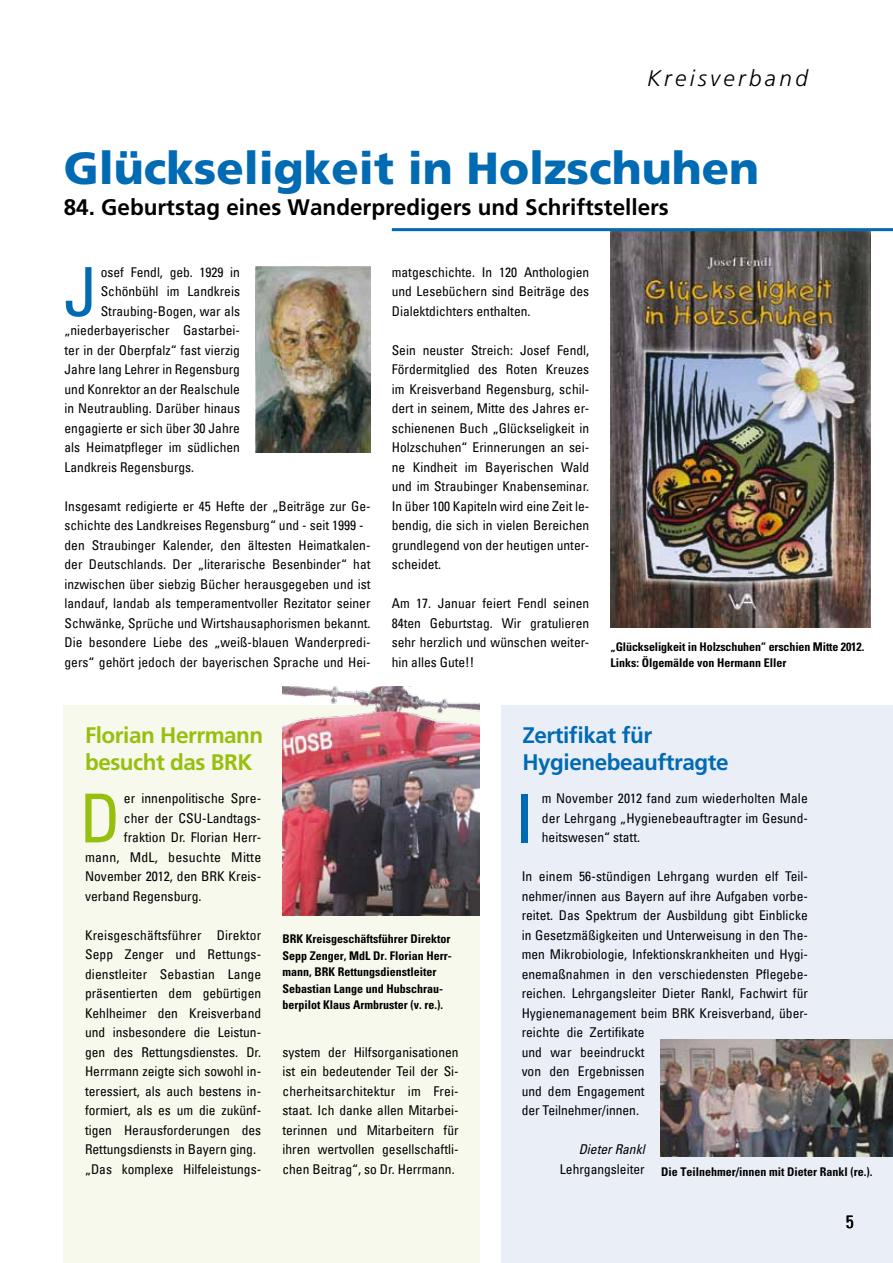
<style>
.page{position:relative;width:893px;height:1263px;background:#fff}
.page>*{position:absolute;margin:0;border:0;box-sizing:border-box;transform-origin:0 0}
.t1{font:condensed 67.5px "Univers LT";color:#006ab3}
.t2{font:condensed 67.5px "Univers LT";color:#97bf0d}
.t3{font:900 45px "Frutiger";color:#006ab3}
.t4{font:700 22.5px "Frutiger";color:#000}
.t5{font:700 22.5px/27px "Frutiger";letter-spacing:-.02em;color:#006ab3}
.t6{font:700 22.5px/27px "Frutiger";letter-spacing:-.02em;color:#97bf0d}
.t7{font:italic 300 22.5px "Frutiger";letter-spacing:.15em;color:#000}
.t8{font:condensed 18px "Univers LT";color:#000}
.t9{font:condensed 13.5px/19.5px "Univers LT";color:#000;text-align:justify}
.t10{font:condensed 13.5px "Univers";color:#000}
.t11{font:italic condensed 13.5px "Univers";color:#000}
.t12{font:700 condensed 12px/16.5px "Univers";color:#000}
</style>
<div class="page">
<div style="left:64px;top:706px;width:416px;height:557px;background:#f6f9ec"></div>
<div style="left:501px;top:706px;width:392px;height:557px;background:#eaeef7"></div>
<img style="left:610px;top:231px;width:261px;height:397px">
<img style="left:256px;top:267px;width:115px;height:185px">
<img style="left:282px;top:686px;width:198px;height:229px">
<img style="left:660px;top:1039px;width:233px;height:117px">
<hr style="left:392px;top:228px;width:501px;height:3px;background:#006ab3">
<h3 class="t7" style="left:647px;top:66px;width:162px">Kreisverband</h3>
<h2 class="t3" style="left:64px;top:141px;width:697px">Glückseligkeit in Holzschuhen</h2>
<h3 class="t4" style="left:64px;top:194px;width:607px">84. Geburtstag eines Wanderpredigers und Schriftstellers</h3>
<h1 class="t1" style="left:64px;top:249px;width:35px">J</h1>
<p class="t9" style="left:101px;top:262px;width:141px">osef Fendl, geb. 1929 in</p>
<p class="t9" style="left:101px;top:282px;width:141px">Schönbühl im Landkreis</p>
<p class="t9" style="left:101px;top:301px;width:141px">Straubing-Bogen, war als</p>
<p class="t9" style="left:65px;top:321px;width:177px">„niederbayerischer Gastarbei-</p>
<p class="t9" style="left:65px;top:340px;width:177px">ter in der Oberpfalz“ fast vierzig</p>
<p class="t9" style="left:65px;top:360px;width:177px">Jahre lang Lehrer in Regensburg</p>
<p class="t9" style="left:65px;top:379px;width:177px">und Konrektor an der Realschule</p>
<p class="t9" style="left:65px;top:399px;width:177px">in Neutraubling. Darüber hinaus</p>
<p class="t9" style="left:65px;top:418px;width:177px">engagierte er sich über 30 Jahre</p>
<p class="t9" style="left:65px;top:438px;width:177px">als Heimatpfleger im südlichen</p>
<p class="t9" style="left:65px;top:457px;width:131px">Landkreis Regensburgs.</p>
<p class="t9" style="left:65px;top:496px;width:308px;text-align:left">Insgesamt redigierte er 45 Hefte der „Beiträge zur Ge&shy;schichte des Landkreises Regensburg“ und - seit 1999 - den Straubinger Kalender, den ältesten Heimatkalen&shy;der Deutschlands. Der „literarische Besenbinder“ hat inzwischen über siebzig Bücher herausgegeben und ist landauf, landab als temperamentvoller Rezitator seiner Schwänke, Sprüche und Wirtshausaphorismen bekannt.<br>Die besondere Liebe des „weiß-blauen Wanderpredi&shy;gers“ gehört jedoch der bayerischen Sprache und Hei-</p>
<p class="t9" style="left:392px;top:262px;width:199px">matgeschichte. In 120 Anthologien und Lesebüchern sind Beiträge des Dialektdichters enthalten.</p>
<p class="t9" style="left:392px;top:340px;width:199px">Sein neuster Streich: Josef Fendl, Fördermitglied des Roten Kreuzes im Kreisverband Regensburg, schil&shy;dert in seinem, Mitte des Jahres er&shy;schienenen Buch „Glückseligkeit in Holzschuhen“ Erinnerungen an sei&shy;ne Kindheit im Bayerischen Wald und im Straubinger Knabenseminar.<br>In über 100 Kapiteln wird eine Zeit le&shy;bendig, die sich in vielen Bereichen grundlegend von der heutigen unter&shy;scheidet.</p>
<p class="t9" style="left:392px;top:594px;width:199px">Am 17. Januar feiert Fendl seinen 84ten Geburtstag. Wir gratulieren sehr herzlich und wünschen weiter&shy;hin alles Gute!!</p>
<p class="t12" style="left:610px;top:638px;width:255px">„Glückseligkeit in Holzschuhen“ erschien Mitte 2012.<br>Links: Ölgemälde von Hermann Eller</p>
<h3 class="t6" style="left:85px;top:721px;width:180px">Florian Herrmann besucht das BRK</h3>
<h3 class="t5" style="left:522px;top:721px;width:208px">Zertifikat für<br>Hygienebeauftragte</h3>
<h1 class="t2" style="left:80px;top:776px;width:43px">D</h1>
<h1 class="t1" style="left:516px;top:776px;width:20px">I</h1>
<p class="t9" style="left:124px;top:789px;width:139px">er innenpolitische Spre-</p>
<p class="t9" style="left:124px;top:808px;width:137px">cher der CSU-Landtags-</p>
<p class="t9" style="left:124px;top:828px;width:137px">fraktion Dr. Florian Herr-</p>
<p class="t9" style="left:85px;top:847px;width:178px">mann, MdL, besuchte Mitte</p>
<p class="t9" style="left:85px;top:867px;width:178px">November 2012, den BRK Kreis-</p>
<p class="t9" style="left:85px;top:886px;width:118px">verband Regensburg.</p>
<p class="t9" style="left:85px;top:925px;width:178px;text-align:left">Kreisgeschäftsführer Direktor<br>Sepp Zenger und Rettungs&shy;dienstleiter Sebastian Lange präsentierten dem gebürtigen<br>Kehlheimer den Kreisverband und insbesondere die Leistun&shy;gen des Rettungsdienstes. Dr.<br>Herrmann zeigte sich sowohl in&shy;teressiert, als auch bestens in&shy;formiert, als es um die zukünf&shy;tigen Herausforderungen des<br>Rettungsdiensts in Bayern ging. „Das komplexe Hilfeleistungs-</p>
<p class="t9" style="left:542px;top:788px;width:268px">m November 2012 fand zum wiederholten Male der Lehrgang „Hygienebeauftragter im Gesund&shy;heitswesen“ statt.</p>
<p class="t9" style="left:522px;top:867px;width:288px;text-align:left">In einem 56-stündigen Lehrgang wurden elf Teil&shy;nehmer/innen aus Bayern auf ihre Aufgaben vorbe&shy;reitet. Das Spektrum der Ausbildung gibt Einblicke in Gesetzmäßigkeiten und Unterweisung in den The&shy;men Mikrobiologie, Infektionskrankheiten und Hygi&shy;enemaßnahmen in den verschiedensten Pflegebe&shy;reichen. Lehrgangsleiter Dieter Rankl, Fachwirt für Hygienemanagement beim BRK Kreisverband, über&shy;reichte die Zertifikate<br>und war beeindruckt<br>von den Ergebnissen<br>und dem Engagement<br>der Teilnehmer/innen.</p>
<p class="t11" style="left:579px;top:1141px;width:67px">Dieter Rankl</p>
<p class="t10" style="left:560px;top:1160px;width:86px">Lehrgangsleiter</p>
<p class="t12" style="left:283px;top:930px;width:171px">BRK Kreisgeschäftsführer Direktor Sepp Zenger, MdL Dr. Florian Herr&shy;mann, BRK Rettungsdienstleiter Sebastian Lange und Hubschrau&shy;berpilot Klaus Armbruster (v. re.).</p>
<p class="t9" style="left:282px;top:1042px;width:178px">system der Hilfsorganisationen ist ein bedeutender Teil der Si&shy;cherheitsarchitektur im Frei&shy;staat. Ich danke allen Mitarbei&shy;terinnen und Mitarbeitern für ihren wertvollen gesellschaftli&shy;chen Beitrag“, so Dr. Herrmann.</p>
<p class="t12" style="left:661px;top:1163px;width:213px">Die Teilnehmer/innen mit Dieter Rankl (re.).</p>
<h3 class="t8" style="left:846px;top:1210px;width:9px">5</h3>
</div>
